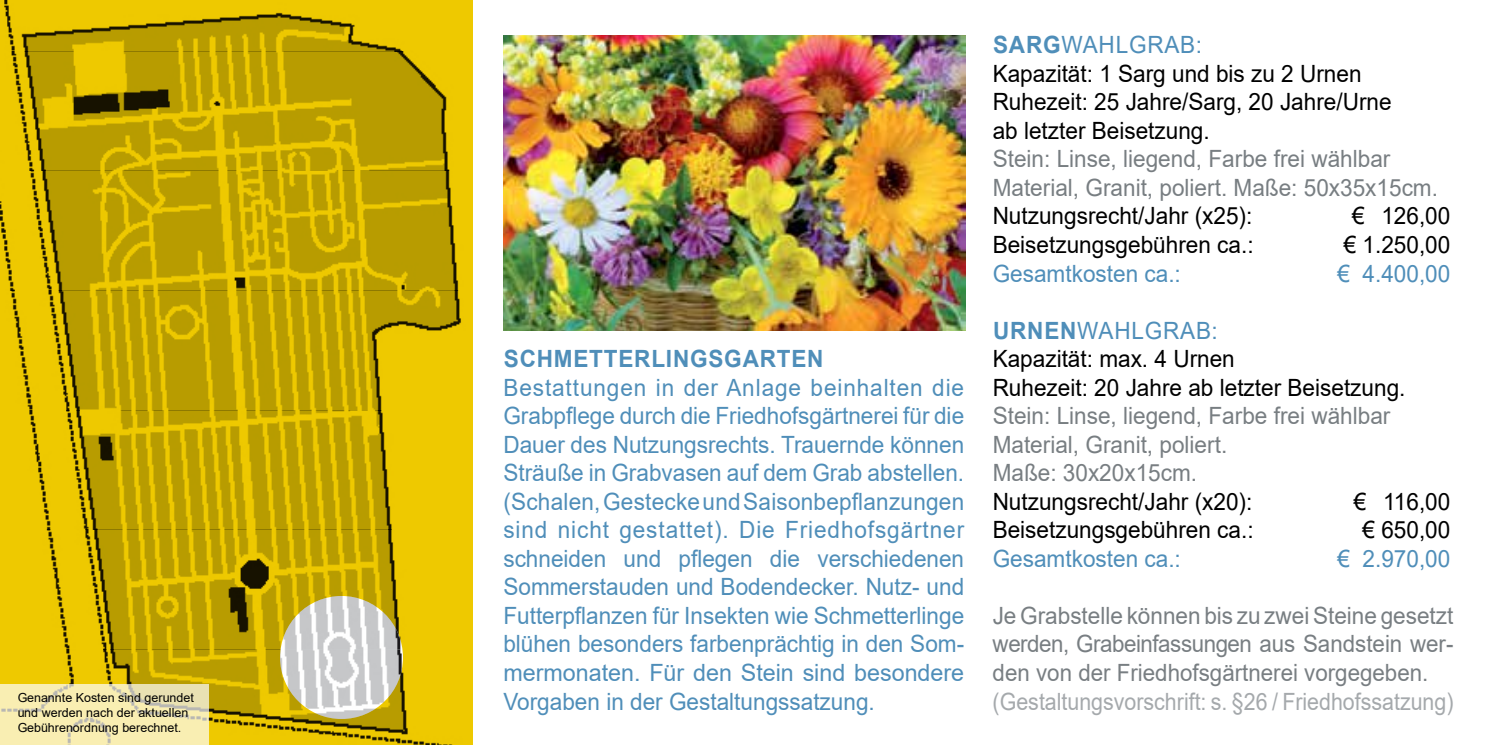
<style>
.page{position:relative;width:1489px;height:745px;background:#fff}
.page>*{position:absolute;margin:0;border:0;box-sizing:border-box;transform-origin:0 0}
.t1{font:23.75px/28.5px "Arial";color:#4f8eb9;text-align:justify;scale:.95 1}
.t2{font:23.75px/28.5px "Arial";color:#787e82;scale:.95 1}
.t3{font:23.75px/28.5px "Arial";color:#000;scale:.95 1}
.t4{font:23.75px "Arial";color:#a5a9ac;scale:.9 1}
.t5{font:700 23.75px "Arial";letter-spacing:.035em;color:#4f8eb9;scale:.95 1}
.t6{font:12.5px/15px "Arial";color:#000}
</style>
<div class="page">
<img style="left:0;top:0;width:472px;height:744px">
<img style="left:280px;top:595px;width:123px;height:123px">
<img style="left:503px;top:35px;width:462px;height:295px">
<svg style="left:0;top:684px;width:209px;height:60px;fill:#f9eeb2"></svg>
<p class="t6" style="left:17px;top:689px;width:178px">Genannte Kosten sind gerundet und werden nach der aktuellen<br>Gebührenordnung berechnet.</p>
<p class="t5" style="left:504px;top:342px;width:338px">SCHMETTERLINGSGARTEN</p>
<p class="t1" style="left:503px;top:372px;width:486px">Bestattungen in der Anlage beinhalten die Grabpflege durch die Friedhofsgärtnerei für die Dauer des Nutzungsrechts. Trauernde können Sträuße in Grabvasen auf dem Grab abstellen. (Schalen, Gestecke und Saisonbepflanzungen sind nicht gestattet). Die Friedhofsgärtner schneiden und pflegen die verschiedenen Sommerstauden und Bodendecker. Nutz- und Futterpflanzen für Insekten wie Schmetterlinge blühen besonders farbenprächtig in den Som&shy;mermonaten. Für den Stein sind besondere Vorgaben in der Gestaltungssatzung.</p>
<p class="t5" style="left:993px;top:28px;width:36px">SARG</p>
<p class="t1" style="left:1061px;top:30px;width:41px">wahlgrab</p>
<p class="t1" style="left:1195px;top:30px;width:8px">:</p>
<p class="t3" style="left:992px;top:59px;width:421px">Kapazität: 1 Sarg und bis zu 2 Urnen<br>Ruhezeit: 25 Jahre/Sarg, 20 Jahre/Urne ab letzter Beisetzung.</p>
<p class="t2" style="left:992px;top:144px;width:470px">Stein: Linse, liegend, Farbe frei wählbar<br>Material, Granit, poliert. Maße: 50x35x15cm.</p>
<p class="t3" style="left:992px;top:201px;width:275px">Nutzungsrecht/Jahr (x25):</p>
<p class="t3" style="left:1351px;top:201px;width:105px">€ 126,00</p>
<p class="t3" style="left:992px;top:230px;width:276px">Beisetzungsgebühren ca.:</p>
<p class="t3" style="left:1343px;top:230px;width:114px">€ 1.250,00</p>
<p class="t1" style="left:992px;top:258px;width:200px">Gesamtkosten ca.:</p>
<p class="t1" style="left:1337px;top:258px;width:120px">€ 4.400,00</p>
<p class="t5" style="left:993px;top:313px;width:36px">URNEN</p>
<p class="t1" style="left:1077px;top:315px;width:41px">wahlgrab</p>
<p class="t1" style="left:1211px;top:315px;width:8px">:</p>
<p class="t3" style="left:992px;top:344px;width:436px">Kapazität: max. 4 Urnen<br>Ruhezeit: 20 Jahre ab letzter Beisetzung.</p>
<p class="t2" style="left:992px;top:401px;width:420px">Stein: Linse, liegend, Farbe frei wählbar<br>Material, Granit, poliert.<br>Maße: 30x20x15cm.</p>
<p class="t3" style="left:992px;top:486px;width:275px">Nutzungsrecht/Jahr (x20):</p>
<p class="t3" style="left:1353px;top:486px;width:103px">€ 116,00</p>
<p class="t3" style="left:992px;top:515px;width:276px">Beisetzungsgebühren ca.:</p>
<p class="t3" style="left:1362px;top:515px;width:94px">€ 650,00</p>
<p class="t1" style="left:992px;top:543px;width:200px">Gesamtkosten ca.:</p>
<p class="t1" style="left:1337px;top:543px;width:120px">€ 2.970,00</p>
<p class="t2" style="left:992px;top:600px;width:486px;text-align:justify">Je Grabstelle können bis zu zwei Steine gesetzt werden, Grabeinfassungen aus Sandstein wer&shy;den von der Friedhofsgärtnerei vorgegeben.</p>
<p class="t4" style="left:992px;top:684px;width:513px">(Gestaltungsvorschrift: s. §26 / Friedhofssatzung)</p>
</div>
